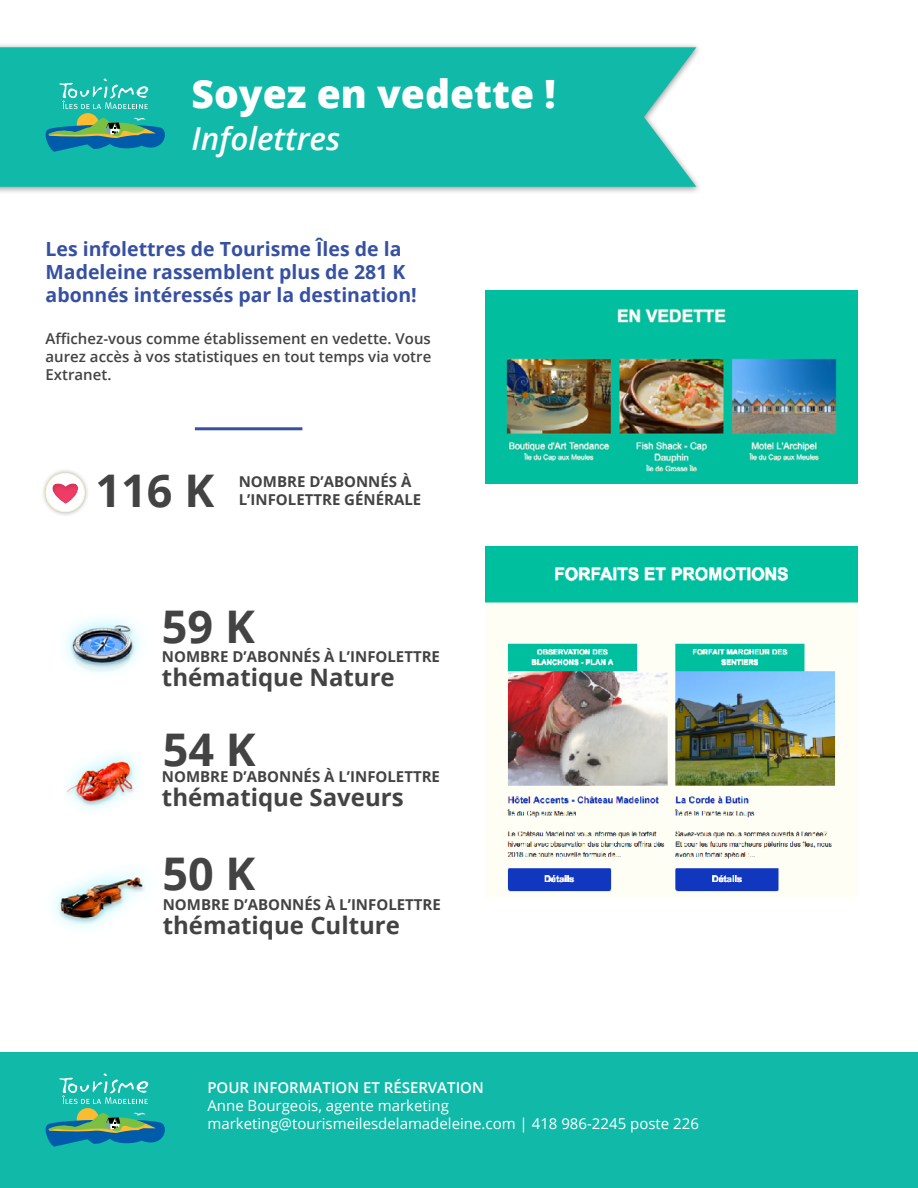
<style>
.page{position:relative;width:918px;height:1188px;background:#fff}
.page>*{position:absolute;margin:0;border:0;box-sizing:border-box;transform-origin:0 0}
.t1{font:700 45px "Open Sans";color:#434343}
.t2{font:800 39px "Open Sans";color:#fff}
.t3{font:italic 600 31.5px "Open Sans";color:#fff}
.t4{font:700 24px "Open Sans";color:#434343}
.t5{font:700 19.5px/23.4px "Open Sans";color:#3650a2}
.t6{font:700 15px/18px "Open Sans";color:#434343}
.t7{font:600 15px/18px "Open Sans";color:#434343;text-align:justify}
.t8{font:15px/18px "Open Sans";color:#fff}
.t9{font:600 15px "Open Sans";color:#fff}
</style>
<div class="page">
<div style="left:0;top:1053px;width:918px;height:135px;background:#11b9a8"></div>
<hr style="left:195px;top:427px;width:107px;height:3px;background:#3650a2">
<svg style="left:46px;top:1073px;width:119px;height:74px"></svg>
<div style="left:0;top:42px;width:703px;height:153px;background:#000;opacity:.4"></div>
<div style="left:0;top:47px;width:696px;height:140px;background:#11b9a8"></div>
<img style="left:53px;top:871px;width:92px;height:57px">
<img style="left:66px;top:754px;width:72px;height:55px">
<img style="left:65px;top:618px;width:75px;height:55px">
<div style="left:41px;top:468px;width:48px;height:49px;background:#000;opacity:.34"></div>
<div style="left:46px;top:473px;width:38px;height:39px;background:#fff;border-radius:50%"></div>
<div style="left:46px;top:473px;width:39px;height:39px;border:1px solid #fdfad5;border-radius:50%"></div>
<div style="left:40px;top:472px;width:53px;height:33px;background:#000;opacity:.14"></div>
<img style="left:485px;top:290px;width:372px;height:193px">
<img style="left:485px;top:546px;width:372px;height:352px">
<svg style="left:46px;top:79px;width:119px;height:73px;background:#2faa9f"></svg>
<h2 class="t2" style="left:192px;top:65px;width:366px">Soyez en vedette !</h2>
<h3 class="t3" style="left:192px;top:117px;width:150px">Infolettres</h3>
<h3 class="t5" style="left:46px;top:236px;width:373px">Les infolettres de Tourisme Îles de la<br>Madeleine rassemblent plus de 281 K abonnés intéressés par la destination!</h3>
<p class="t7" style="left:46px;top:329px;width:387px">Affichez-vous comme établissement en vedette. Vous aurez accès à vos statistiques en tout temps via votre Extranet.</p>
<h1 class="t1" style="left:96px;top:459px;width:120px">116 K</h1>
<p class="t6" style="left:239px;top:472px;width:184px">NOMBRE D’ABONNÉS À<br>L’INFOLETTRE GÉNÉRALE</p>
<h1 class="t1" style="left:162px;top:595px;width:94px">59 K</h1>
<p class="t6" style="left:162px;top:647px;width:280px">NOMBRE D’ABONNÉS À L’INFOLETTRE</p>
<h3 class="t4" style="left:162px;top:660px;width:234px">thématique Nature</h3>
<h1 class="t1" style="left:163px;top:718px;width:94px">54 K</h1>
<p class="t6" style="left:162px;top:767px;width:280px">NOMBRE D’ABONNÉS À L’INFOLETTRE</p>
<h3 class="t4" style="left:162px;top:781px;width:243px">thématique Saveurs</h3>
<h1 class="t1" style="left:162px;top:842px;width:94px">50 K</h1>
<p class="t6" style="left:163px;top:895px;width:280px">NOMBRE D’ABONNÉS À L’INFOLETTRE</p>
<h3 class="t4" style="left:163px;top:908px;width:239px">thématique Culture</h3>
<p class="t9" style="left:207px;top:1077px;width:278px">POUR INFORMATION ET RÉSERVATION</p>
<p class="t8" style="left:207px;top:1096px;width:493px">Anne Bourgeois, agente marketing marketing@tourismeilesdelamadeleine.com | 418 986-2245 poste 226</p>
</div>
